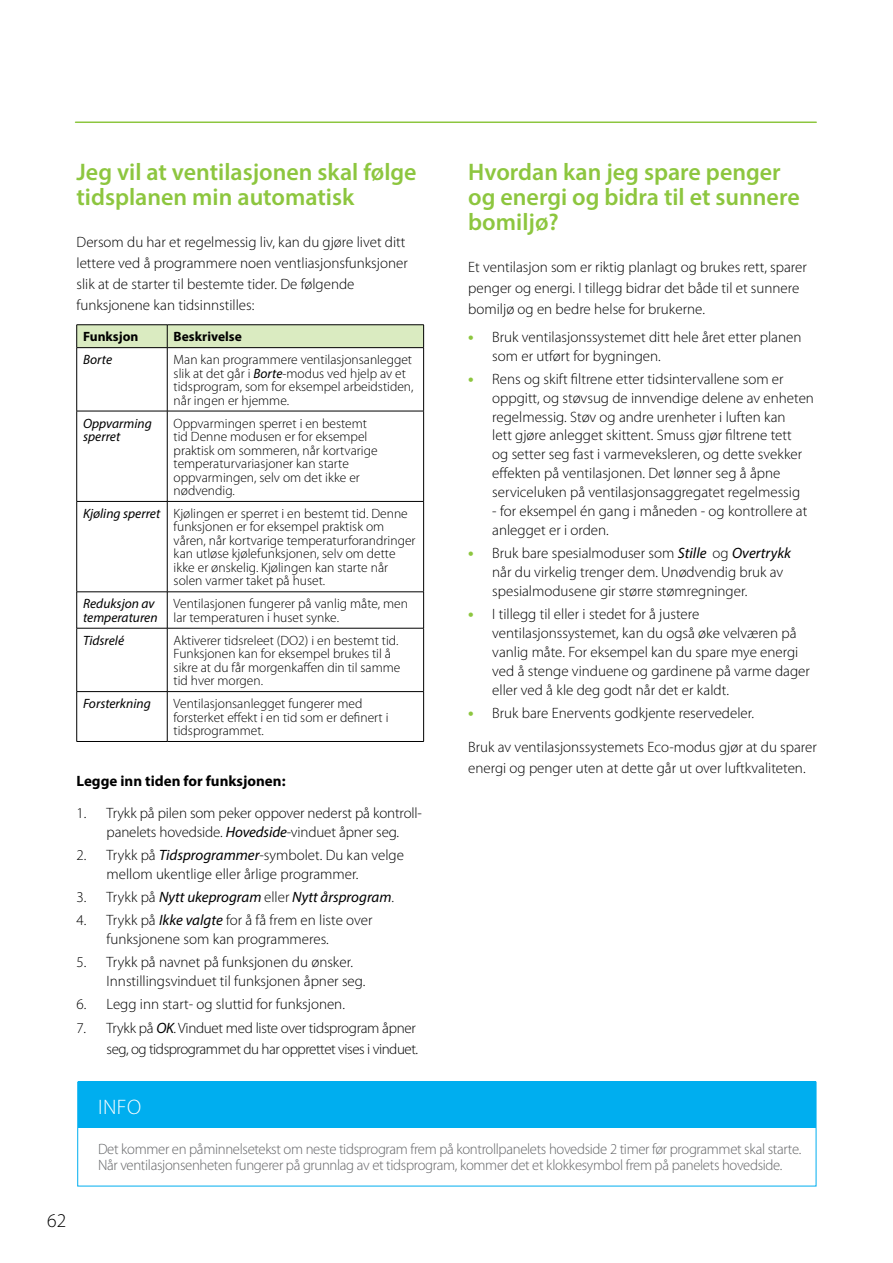
<style>
.page{position:relative;width:893px;height:1263px;background:#fff}
.page>*{position:absolute;margin:0;border:0;box-sizing:border-box;transform-origin:0 0}
.t1{font:600 24px/25.2px "Myriad Pro";color:#8dc63f}
.t2{font:300 21px "Myriad Pro";color:#fff}
.t3{font:300 19.5px "Myriad Pro";color:#000}
.t4{font:300 15px/18.9px "Myriad Pro";color:#000}
.t5{font:300 15px/16.5px "Myriad Pro";letter-spacing:-.02em;color:#636466}
.t6{font:300 15px/21px "Myriad Pro";letter-spacing:-.03em;color:#000;text-align:right}
.t7{font:italic 15px "Myriad Pro";color:#000}
.t8{font:700 15px "Myriad Pro";color:#000}
.t9{font:300 13.5px/13.5px "Myriad Pro";color:#000}
.t10{font:italic 13.5px/13.5px "Myriad Pro";color:#000}
.t11{font:700 13.5px "Myriad Pro";color:#000}
.s1{font-weight:400;font-style:italic}
.s2{font-weight:300;font-style:normal}
.s3{font-weight:700;font-size:16.5px;color:#8dc63f}
</style>
<div class="page">
<hr style="left:76px;top:121px;width:740px;height:2px;background:#8dc63f">
<hr style="left:77px;top:324px;width:90px;height:1px;background:#000">
<hr style="left:76px;top:348px;width:1px;height:63px;background:#000">
<hr style="left:167px;top:348px;width:1px;height:63px;background:#000">
<hr style="left:423px;top:348px;width:1px;height:63px;background:#000">
<hr style="left:76px;top:411px;width:1px;height:90px;background:#000">
<hr style="left:167px;top:411px;width:257px;height:1px;background:#000">
<hr style="left:167px;top:411px;width:1px;height:90px;background:#000">
<hr style="left:423px;top:411px;width:1px;height:90px;background:#000">
<hr style="left:167px;top:501px;width:257px;height:1px;background:#000">
<hr style="left:423px;top:502px;width:1px;height:90px;background:#000">
<hr style="left:167px;top:591px;width:257px;height:1px;background:#000">
<hr style="left:423px;top:592px;width:1px;height:36px;background:#000">
<hr style="left:167px;top:628px;width:257px;height:1px;background:#000">
<hr style="left:423px;top:628px;width:1px;height:63px;background:#000">
<hr style="left:167px;top:691px;width:257px;height:1px;background:#000">
<hr style="left:423px;top:692px;width:1px;height:49px;background:#000">
<hr style="left:167px;top:741px;width:257px;height:1px;background:#000">
<hr style="left:77px;top:411px;width:90px;height:1px;background:#000">
<hr style="left:77px;top:501px;width:90px;height:1px;background:#000">
<hr style="left:76px;top:502px;width:1px;height:90px;background:#000">
<hr style="left:167px;top:502px;width:1px;height:90px;background:#000">
<hr style="left:77px;top:591px;width:90px;height:1px;background:#000">
<hr style="left:76px;top:592px;width:1px;height:36px;background:#000">
<hr style="left:167px;top:592px;width:1px;height:36px;background:#000">
<hr style="left:77px;top:628px;width:90px;height:1px;background:#000">
<hr style="left:76px;top:628px;width:1px;height:63px;background:#000">
<hr style="left:167px;top:628px;width:1px;height:63px;background:#000">
<hr style="left:77px;top:691px;width:90px;height:1px;background:#000">
<hr style="left:76px;top:692px;width:1px;height:49px;background:#000">
<hr style="left:167px;top:692px;width:1px;height:49px;background:#000">
<hr style="left:77px;top:741px;width:90px;height:1px;background:#000">
<hr style="left:167px;top:324px;width:257px;height:1px;background:#000">
<svg style="left:76px;top:325px;width:348px;height:23px;background:#d3e3bb"></svg>
<hr style="left:167px;top:347px;width:257px;height:1px;background:#000">
<div style="left:78px;top:1081px;width:738px;height:47px;background:#00aeef"></div>
<h1 class="t1" style="left:77px;top:158px;width:342px">Jeg vil at ventilasjonen skal følge tidsplanen min automatisk</h1>
<p class="t4" style="left:77px;top:231px;width:333px;line-height:21px">Dersom du har et regelmessig liv, kan du gjøre livet ditt lettere ved å programmere noen ventliasjonsfunksjoner slik at de starter til bestemte tider. De følgende funksjonene kan tidsinnstilles:</p>
<p class="t11" style="left:83px;top:328px;width:57px">Funksjon</p>
<p class="t11" style="left:174px;top:328px;width:70px">Beskrivelse</p>
<p class="t10" style="left:83px;top:353px;width:31px">Borte</p>
<p class="t9" style="left:174px;top:353px;width:241px">Man kan programmere ventilasjonsanIegget slik at det går i <span class="s1">Borte</span>-modus ved hjelp av et tidsprogram, som for eksempel arbeidstiden, når ingen er hjemme.</p>
<p class="t10" style="left:83px;top:416px;width:70px">Oppvarming sperret</p>
<p class="t9" style="left:174px;top:416px;width:205px">Oppvarmingen sperret i en bestemt tid Denne modusen er for eksempel praktisk om sommeren, når kortvarige temperaturvariasjoner kan starte oppvarmingen, selv om det ikke er nødvendig.</p>
<p class="t9" style="left:174px;top:507px;width:243px;text-indent:-91px"><span class="s1">Kjøling sperret</span> Kjølingen er sperret i en bestemt tid. Denne funksjonen er for eksempel praktisk om våren, når kortvarige temperaturforandringer kan utløse kjølefunksjonen, selv om dette ikke er ønskelig. Kjølingen kan starte når solen varmer taket på huset.</p>
<p class="t10" style="left:83px;top:597px;width:76px">Reduksjon av temperaturen</p>
<p class="t9" style="left:174px;top:597px;width:236px">Ventilasjonen fungerer på vanlig måte, men lar temperaturen i huset synke.</p>
<p class="t10" style="left:83px;top:633px;width:43px">Tidsrelé</p>
<p class="t9" style="left:174px;top:633px;width:228px">Aktiverer tidsreleet (DO2) i en bestemt tid.<br>Funksjonen kan for eksempel brukes til å sikre at du får morgenkaffen din til samme tid hver morgen.</p>
<p class="t10" style="left:83px;top:697px;width:69px">Forsterkning</p>
<p class="t9" style="left:174px;top:697px;width:216px">Ventilasjonsanlegget fungerer med forsterket effekt i en tid som er definert i tidsprogrammet.</p>
<p class="t8" style="left:77px;top:772px;width:211px">Legge inn tiden for funksjonen:</p>
<p class="t4" style="left:77px;top:803px;width:347px;text-align:center">1. Trykk på pilen som peker oppover nederst på kontroll&shy;panelets hovedside. <span class="s1">Hovedside</span>-vinduet åpner seg.</p>
<p class="t4" style="left:107px;top:845px;width:299px;text-indent:-30px">2. Trykk på <span class="s1">Tidsprogrammer</span>-symbolet. Du kan velge mellom ukentlige eller årlige programmer.</p>
<p class="t7" style="left:77px;top:888px;width:319px"><span class="s2">3. Trykk på</span> Nytt ukeprogram <span class="s2">eller</span> Nytt årsprogram<span class="s2">.</span></p>
<p class="t4" style="left:107px;top:911px;width:267px;text-indent:-30px">4. Trykk på <span class="s1">Ikke valgte</span> for å få frem en liste over funksjonene som kan programmeres.</p>
<p class="t4" style="left:107px;top:953px;width:260px;text-indent:-30px">5. Trykk på navnet på funksjonen du ønsker.<br>Innstillingsvinduet til funksjonen åpner seg.</p>
<p class="t4" style="left:77px;top:995px;width:270px">6. Legg inn start- og sluttid for funksjonen.</p>
<p class="t6" style="left:77px;top:1017px;width:343px">7. Trykk på <span class="s1">OK</span>. Vinduet med liste over tidsprogram åpner seg, og tidsprogrammet du har opprettet vises i vinduet.</p>
<h1 class="t1" style="left:468px;top:158px;width:333px">Hvordan kan jeg spare penger og energi og bidra til et sunnere bomiljø?</h1>
<p class="t4" style="left:468px;top:257px;width:340px;line-height:21px">Et ventilasjon som er riktig planlagt og brukes rett, sparer penger og energi. I tillegg bidrar det både til et sunnere bomiljø og en bedre helse for brukerne.</p>
<p class="t4" style="left:492px;top:327px;width:311px;text-indent:-24px"><span class="s3">•</span> Bruk ventilasjonssystemet ditt hele året etter planen som er utført for bygningen.</p>
<p class="t4" style="left:492px;top:369px;width:323px;text-indent:-24px"><span class="s3">•</span> Rens og skift filtrene etter tidsintervallene som er oppgitt, og støvsug de innvendige delene av enheten regelmessig. Støv og andre urenheter i luften kan<br>lett gjøre anlegget skittent. Smuss gjør filtrene tett<br>og setter seg fast i varmeveksleren, og dette svekker effekten på ventilasjonen. Det lønner seg å åpne serviceluken på ventilasjonsaggregatet regelmessig</p>
<p class="t4" style="left:492px;top:501px;width:317px">- for eksempel én gang i måneden - og kontrollere at anlegget er i orden.</p>
<p class="t4" style="left:492px;top:543px;width:300px;text-indent:-24px"><span class="s3">•</span> Bruk bare spesialmoduser som <span class="s1">Stille</span> og <span class="s1">Overtrykk </span>når du virkelig trenger dem. Unødvendig bruk av spesialmodusene gir større stømregninger.</p>
<p class="t4" style="left:492px;top:604px;width:319px;text-indent:-24px"><span class="s3">•</span> I tillegg til eller i stedet for å justere ventilasjonssystemet, kan du også øke velværen på vanlig måte. For eksempel kan du spare mye energi ved å stenge vinduene og gardinene på varme dager eller ved å kle deg godt når det er kaldt.</p>
<p class="t4" style="left:468px;top:703px;width:287px"><span class="s3">•</span> Bruk bare Enervents godkjente reservedeler.</p>
<p class="t4" style="left:468px;top:736px;width:350px;line-height:21px">Bruk av ventilasjonssystemets Eco-modus gjør at du sparer energi og penger uten at dette går ut over luftkvaliteten.</p>
<h3 class="t3" style="left:47px;top:1208px;width:21px">62</h3>
<h2 class="t2" style="left:98px;top:1094px;width:44px">INFO</h2>
<p class="t5" style="left:98px;top:1140px;width:705px">Det kommer en påminnelsetekst om neste tidsprogram frem på kontrollpanelets hovedside 2 timer før programmet skal starte.<br>Når ventilasjonsenheten fungerer på grunnlag av et tidsprogram, kommer det et klokkesymbol frem på panelets hovedside.</p>
</div>
